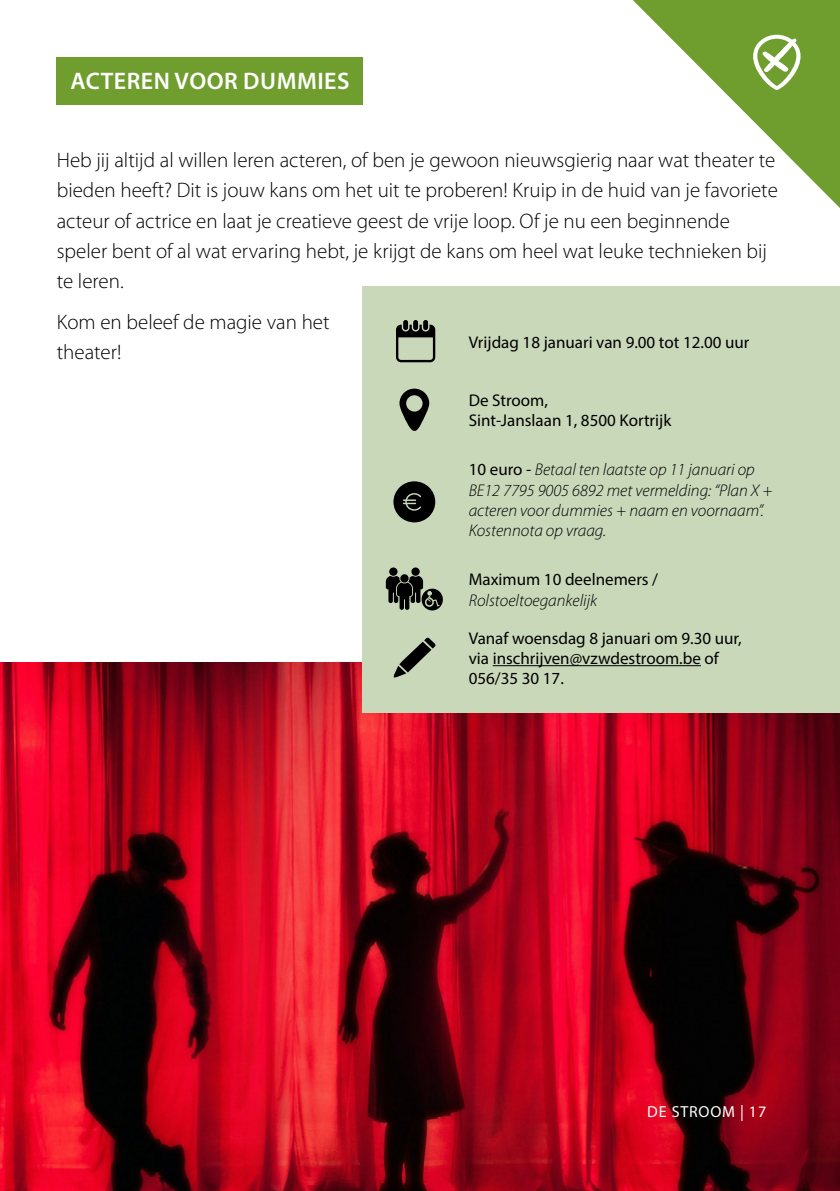
<style>
.page{position:relative;width:840px;height:1191px;background:#fff}
.page>*{position:absolute;margin:0;border:0;box-sizing:border-box;transform-origin:0 0}
.t1{font:600 24px "Myriad Pro";letter-spacing:.02em;color:#fff}
.t2{font:300 21px/30px "Myriad Pro";color:#000}
.t3{font:17px/20.4px "Myriad Pro";color:#000}
.t4{font:italic 300 17px/20.4px "Myriad Pro";color:#000}
.t5{font:16px "Myriad Pro";letter-spacing:.05em;color:#fff}
.s1{font-weight:400;font-style:normal}
</style>
<div class="page">
<img style="left:0;top:662px;width:839px;height:529px">
<div style="left:57px;top:57px;width:305px;height:47px;background:#6f9d2e"></div>
<svg style="left:633px;top:0;width:206px;height:207px"></svg>
<svg style="left:743px;top:34px;width:66px;height:56px"></svg>
<div style="left:362px;top:286px;width:477px;height:427px;background:#cad8ba"></div>
<svg style="left:396px;top:320px;width:39px;height:42px"></svg>
<svg style="left:399px;top:388px;width:30px;height:43px"></svg>
<svg style="left:393px;top:481px;width:42px;height:41px"></svg>
<hr style="left:492px;top:665px;width:208px;height:1px;background:#000">
<svg style="left:393px;top:637px;width:42px;height:40px"></svg>
<svg style="left:385px;top:567px;width:57px;height:43px"></svg>
<p class="t1" style="left:70px;top:65px;width:280px">ACTEREN VOOR DUMMIES</p>
<p class="t2" style="left:57px;top:145px;width:722px">Heb jij altijd al willen leren acteren, of ben je gewoon nieuwsgierig naar wat theater te bieden heeft? Dit is jouw kans om het uit te proberen! Kruip in de huid van je favoriete acteur of actrice en laat je creatieve geest de vrije loop. Of je nu een beginnende speler bent of al wat ervaring hebt, je krijgt de kans om heel wat leuke technieken bij</p>
<p class="t2" style="left:57px;top:260px;width:274px;line-height:41.4px">te leren.<br>Kom en beleef de magie van het</p>
<p class="t2" style="left:57px;top:337px;width:66px">theater!</p>
<p class="t3" style="left:468px;top:331px;width:282px">Vrijdag 18 januari van 9.00 tot 12.00 uur</p>
<p class="t3" style="left:468px;top:390px;width:204px">De Stroom,<br>Sint-Janslaan 1, 8500 Kortrijk</p>
<p class="t4" style="left:468px;top:459px;width:305px"><span class="s1">10 euro -</span> Betaal ten laatste op 11 januari op BE12 7795 9005 6892 met vermelding: “Plan X + acteren voor dummies + naam en voornaam”.<br>Kostennota op vraag.</p>
<p class="t3" style="left:468px;top:569px;width:191px">Maximum 10 deelnemers /</p>
<p class="t4" style="left:468px;top:589px;width:130px">Rolstoeltoegankelijk</p>
<p class="t3" style="left:468px;top:627px;width:274px">Vanaf woensdag 8 januari om 9.30 uur, via inschrijven@vzwdestroom.be of<br>056/35 30 17.</p>
<p class="t5" style="left:647px;top:1101px;width:120px">DE STROOM | 17</p>
</div>
